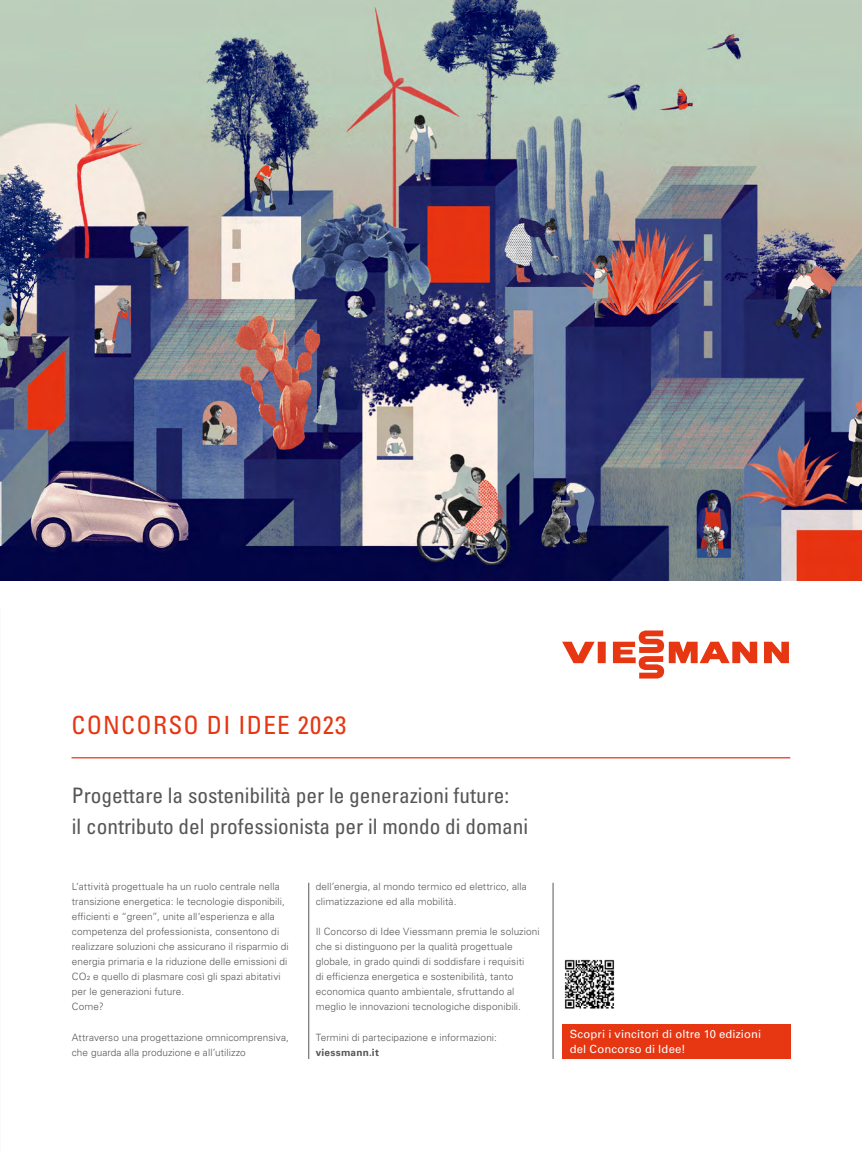
<style>
.page{position:relative;width:862px;height:1152px;background:#fff}
.page>*{position:absolute;margin:0;border:0;box-sizing:border-box;transform-origin:0 0}
.t1{font:condensed 25.12px "Univers LTCYR 57";letter-spacing:.05em;color:#e63612}
.t2{font:condensed 21.38px/31.4px "Univers LTCYR 57";color:#575756}
.t3{font:11.25px/15px "Univers LTCYR 55 Roman";letter-spacing:.015em;color:#fff}
.t4{font:300 10px/15px "Univers LTCYR 45";letter-spacing:.01em;color:#575756}
.t5{font:700 10px "Univers LTCYR 65";letter-spacing:.02em;color:#575756}
</style>
<div class="page">
<img style="left:0;top:0;width:861px;height:581px">
<hr style="left:71px;top:757px;width:718px;height:1px;background:#e63612">
<div style="left:597px;top:641px;width:8px;height:22px;background:#e63612"></div>
<svg style="left:562px;top:641px;width:32px;height:22px"></svg>
<svg style="left:764px;top:641px;width:24px;height:22px"></svg>
<svg style="left:612px;top:630px;width:144px;height:48px"></svg>
<div style="left:561px;top:1024px;width:228px;height:35px;background:#e63612"></div>
<img style="left:564px;top:959px;width:51px;height:50px">
<hr style="left:308px;top:882px;width:1px;height:177px;background:#575756">
<hr style="left:552px;top:882px;width:1px;height:177px;background:#575756">
<h1 class="t1" style="left:71px;top:709px;width:276px">CONCORSO DI IDEE 2023</h1>
<h2 class="t2" style="left:72px;top:779px;width:457px">Progettare la sostenibilità per le generazioni future:<br>il contributo del professionista per il mondo di domani</h2>
<p class="t4" style="left:72px;top:878px;width:218px">L‘attività progettuale ha un ruolo centrale nella transizione energetica: le tecnologie disponibili, efficienti e “green”, unite all‘esperienza e alla competenza del professionista, consentono di realizzare soluzioni che assicurano il risparmio di energia primaria e la riduzione delle emissioni di CO₂ e quello di plasmare così gli spazi abitativi per le generazioni future.<br>Come?</p>
<p class="t4" style="left:72px;top:1029px;width:218px">Attraverso una progettazione omnicomprensiva, che guarda alla produzione e all’utilizzo</p>
<p class="t4" style="left:315px;top:878px;width:212px">dell’energia, al mondo termico ed elettrico, alla climatizzazione ed alla mobilità.</p>
<p class="t4" style="left:315px;top:924px;width:225px">Il Concorso di Idee Viessmann premia le soluzioni che si distinguono per la qualità progettuale globale, in grado quindi di soddisfare i requisiti<br>di efficienza energetica e sostenibilità, tanto economica quanto ambientale, sfruttando al meglio le innovazioni tecnologiche disponibili.</p>
<p class="t4" style="left:315px;top:1029px;width:182px">Termini di partecipazione e informazioni:</p>
<p class="t5" style="left:315px;top:1045px;width:65px">viessmann.it</p>
<p class="t3" style="left:569px;top:1026px;width:193px">Scopri i vincitori di oltre 10 edizioni del Concorso di Idee!</p>
</div>
